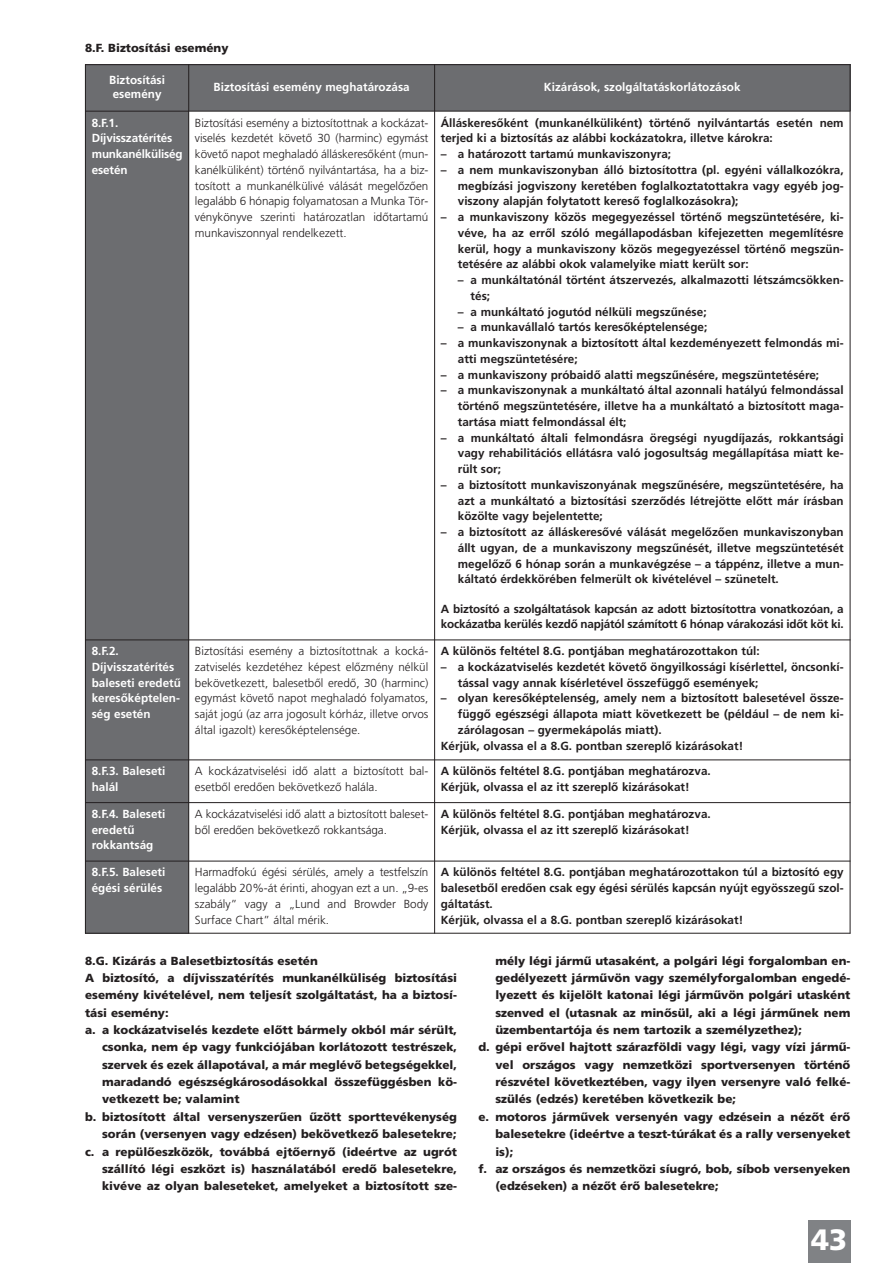
<style>
.page{position:relative;width:893px;height:1263px;background:#fff}
.page>*{position:absolute;margin:0;border:0;box-sizing:border-box;transform-origin:0 0}
.t1{font:700 29.4px "Frutiger M";color:#fff}
.t2{font:11.7px/15.8px "Frutiger M Medium";color:#231f20}
.t3{font:700 11.7px "Frutiger M";color:#231f20}
.t4{font:11.7px/15.8px "Frutiger M Light";color:#231f20;text-align:justify}
.t5{font:11.7px/15.8px "Frutiger M Medium";color:#fff}
</style>
<div class="page">
<div style="left:808px;top:1220px;width:42px;height:43px;background:#808285"></div>
<div style="left:85px;top:64px;width:104px;height:47px;background:#6c6d70"></div>
<div style="left:189px;top:64px;width:246px;height:47px;background:#6c6d70"></div>
<div style="left:435px;top:64px;width:415px;height:47px;background:#6c6d70"></div>
<div style="left:85px;top:111px;width:104px;height:529px;background:#6c6d70"></div>
<div style="left:85px;top:640px;width:104px;height:120px;background:#6c6d70"></div>
<div style="left:85px;top:760px;width:104px;height:43px;background:#6c6d70"></div>
<div style="left:85px;top:803px;width:104px;height:58px;background:#6c6d70"></div>
<div style="left:85px;top:861px;width:104px;height:72px;background:#6c6d70"></div>
<hr style="left:85px;top:64px;width:1px;height:869px;background:#231f20">
<hr style="left:188px;top:64px;width:1px;height:869px;background:#231f20">
<hr style="left:434px;top:64px;width:1px;height:869px;background:#231f20">
<hr style="left:850px;top:64px;width:1px;height:869px;background:#231f20">
<hr style="left:85px;top:64px;width:765px;height:1px;background:#231f20">
<hr style="left:85px;top:111px;width:765px;height:1px;background:#231f20">
<hr style="left:85px;top:640px;width:765px;height:1px;background:#231f20">
<hr style="left:85px;top:760px;width:765px;height:1px;background:#231f20">
<hr style="left:85px;top:802px;width:765px;height:1px;background:#231f20">
<hr style="left:85px;top:861px;width:765px;height:1px;background:#231f20">
<hr style="left:85px;top:933px;width:765px;height:1px;background:#231f20">
<p class="t3" style="left:85px;top:43px;width:145px">8.F. Biztosítási esemény</p>
<p class="t5" style="left:109px;top:74px;width:57px;line-height:14.1px;text-align:center">Biztosítási esemény</p>
<p class="t5" style="left:214px;top:80px;width:198px">Biztosítási esemény meghatározása</p>
<p class="t5" style="left:544px;top:80px;width:198px">Kizárások, szolgáltatáskorlátozások</p>
<p class="t5" style="left:92px;top:115px;width:92px">8.F.1.<br>Díjvisszatérítés munkanélküliség esetén</p>
<p class="t4" style="left:195px;top:115px;width:235px">Biztosítási esemény a biztosítottnak a kockázat&shy;viselés kezdetét követő 30 (harminc) egymást követő napot meghaladó álláskeresőként (mun&shy;kanélküliként) történő nyilvántartása, ha a biz&shy;tosított a munkanélkülivé válását megelőzően legalább 6 hónapig folyamatosan a Munka Tör&shy;vénykönyve szerinti határozatlan időtartamú munkaviszonnyal rendelkezett.</p>
<p class="t2" style="left:441px;top:115px;width:404px">Álláskeresőként (munkanélküliként) történő nyilvántartás esetén nem terjed ki a biztosítás az alábbi kockázatokra, illetve károkra:</p>
<p class="t2" style="left:441px;top:147px;width:232px">– a határozott tartamú munkaviszonyra;</p>
<p class="t2" style="left:458px;top:163px;width:387px;text-align:justify;text-indent:-17px">– a nem munkaviszonyban álló biztosítottra (pl. egyéni vállalkozókra, megbízási jogviszony keretében foglalkoztatottakra vagy egyéb jog&shy;viszony alapján folytatott kereső foglalkozásokra);</p>
<p class="t2" style="left:458px;top:210px;width:387px;text-align:justify;text-indent:-17px">– a munkaviszony közös megegyezéssel történő megszüntetésére, ki&shy;véve, ha az erről szóló megállapodásban kifejezetten megemlítésre kerül, hogy a munkaviszony közös megegyezéssel történő megszün&shy;tetésére az alábbi okok valamelyike miatt került sor:</p>
<p class="t2" style="left:471px;top:273px;width:375px;text-indent:-13px">– a munkáltatónál történt átszervezés, alkalmazotti létszámcsökken&shy;tés;</p>
<p class="t2" style="left:458px;top:304px;width:250px">– a munkáltató jogutód nélküli megszűnése;</p>
<p class="t2" style="left:458px;top:320px;width:251px">– a munkavállaló tartós keresőképtelensége;</p>
<p class="t2" style="left:458px;top:336px;width:387px;text-indent:-17px">– a munkaviszonynak a biztosított által kezdeményezett felmondás mi&shy;atti megszüntetésére;</p>
<p class="t2" style="left:441px;top:367px;width:380px">– a munkaviszony próbaidő alatti megszűnésére, megszüntetésére;</p>
<p class="t2" style="left:458px;top:383px;width:387px;text-align:justify;text-indent:-17px">– a munkaviszonynak a munkáltató által azonnali hatályú felmondással történő megszüntetésére, illetve ha a munkáltató a biztosított maga&shy;tartása miatt felmondással élt;</p>
<p class="t2" style="left:458px;top:430px;width:387px;text-align:justify;text-indent:-17px">– a munkáltató általi felmondásra öregségi nyugdíjazás, rokkantsági vagy rehabilitációs ellátásra való jogosultság megállapítása miatt ke&shy;rült sor;</p>
<p class="t2" style="left:458px;top:478px;width:387px;text-align:justify;text-indent:-17px">– a biztosított munkaviszonyának megszűnésére, megszüntetésére, ha azt a munkáltató a biztosítási szerződés létrejötte előtt már írásban közölte vagy bejelentette;</p>
<p class="t2" style="left:458px;top:525px;width:387px;text-align:justify;text-indent:-17px">– a biztosított az álláskeresővé válását megelőzően munkaviszonyban állt ugyan, de a munkaviszony megszűnését, illetve megszüntetését megelőző 6 hónap során a munkavégzése – a táppénz, illetve a mun&shy;káltató érdekkörében felmerült ok kivételével – szünetelt.</p>
<p class="t2" style="left:441px;top:601px;width:404px">A biztosító a szolgáltatások kapcsán az adott biztosítottra vonatkozóan, a kockázatba kerülés kezdő napjától számított 6 hónap várakozási időt köt ki.</p>
<p class="t5" style="left:92px;top:644px;width:91px">8.F.2.<br>Díjvisszatérítés baleseti eredetű keresőképtelen&shy;ség esetén</p>
<p class="t4" style="left:195px;top:644px;width:235px">Biztosítási esemény a biztosítottnak a kocká&shy;zatviselés kezdetéhez képest előzmény nélkül bekövetkezett, balesetből eredő, 30 (harminc) egymást követő napot meghaladó folyamatos, saját jogú (az arra jogosult kórház, illetve orvos által igazolt) keresőképtelensége.</p>
<p class="t2" style="left:441px;top:644px;width:320px">A különös feltétel 8.G. pontjában meghatározottakon túl:</p>
<p class="t2" style="left:458px;top:660px;width:387px;text-indent:-17px">– a kockázatviselés kezdetét követő öngyilkossági kísérlettel, öncsonkí&shy;tással vagy annak kísérletével összefüggő események;</p>
<p class="t2" style="left:441px;top:691px;width:404px">– olyan keresőképtelenség, amely nem a biztosított balesetével össze-</p>
<p class="t2" style="left:458px;top:707px;width:387px">függő egészségi állapota miatt következett be (például – de nem ki-</p>
<p class="t2" style="left:458px;top:723px;width:205px">zárólagosan – gyermekápolás miatt).</p>
<p class="t2" style="left:441px;top:739px;width:304px">Kérjük, olvassa el a 8.G. pontban szereplő kizárásokat!</p>
<p class="t5" style="left:92px;top:764px;width:75px">8.F.3. Baleseti halál</p>
<p class="t4" style="left:195px;top:764px;width:235px">A kockázatviselési idő alatt a biztosított bal&shy;esetből eredően bekövetkező halála.</p>
<p class="t2" style="left:441px;top:764px;width:271px">A különös feltétel 8.G. pontjában meghatározva.<br>Kérjük, olvassa el az itt szereplő kizárásokat!</p>
<p class="t5" style="left:92px;top:807px;width:75px">8.F.4. Baleseti eredetű rokkantság</p>
<p class="t4" style="left:195px;top:807px;width:235px">A kockázatviselési idő alatt a biztosított baleset&shy;ből eredően bekövetkező rokkantsága.</p>
<p class="t2" style="left:441px;top:807px;width:271px">A különös feltétel 8.G. pontjában meghatározva.<br>Kérjük, olvassa el az itt szereplő kizárásokat!</p>
<p class="t5" style="left:92px;top:865px;width:75px">8.F.5. Baleseti égési sérülés</p>
<p class="t4" style="left:195px;top:865px;width:235px">Harmadfokú égési sérülés, amely a testfelszín legalább 20%-át érinti, ahogyan ezt a un. „9-es szabály” vagy a „Lund and Browder Body Surface Chart” által mérik.</p>
<p class="t2" style="left:441px;top:865px;width:404px">A különös feltétel 8.G. pontjában meghatározottakon túl a biztosító egy balesetből eredően csak egy égési sérülés kapcsán nyújt egyösszegű szol&shy;gáltatást.<br>Kérjük, olvassa el a 8.G. pontban szereplő kizárásokat!</p>
<p class="t3" style="left:85px;top:956px;width:234px">8.G. Kizárás a Balesetbiztosítás esetén</p>
<p class="t3" style="left:85px;top:973px;width:374px">A biztosító, a díjvisszatérítés munkanélküliség biztosítási</p>
<p class="t3" style="left:85px;top:990px;width:374px">esemény kivételével, nem teljesít szolgáltatást, ha a biztosí-</p>
<p class="t3" style="left:85px;top:1008px;width:85px">tási esemény:</p>
<p class="t3" style="left:85px;top:1025px;width:374px">a. a kockázatviselés kezdete előtt bármely okból már sérült,</p>
<p class="t3" style="left:102px;top:1043px;width:357px">csonka, nem ép vagy funkciójában korlátozott testrészek,</p>
<p class="t3" style="left:102px;top:1060px;width:357px">szervek és ezek állapotával, a már meglévő betegségekkel,</p>
<p class="t3" style="left:102px;top:1077px;width:357px">maradandó egészségkárosodásokkal összefüggésben kö-</p>
<p class="t3" style="left:102px;top:1095px;width:139px">vetkezett be; valamint</p>
<p class="t3" style="left:85px;top:1112px;width:374px">b. biztosított által versenyszerűen űzött sporttevékenység</p>
<p class="t3" style="left:102px;top:1129px;width:356px">során (versenyen vagy edzésen) bekövetkező balesetekre;</p>
<p class="t3" style="left:85px;top:1147px;width:374px">c. a repülőeszközök, továbbá ejtőernyő (ideértve az ugrót</p>
<p class="t3" style="left:102px;top:1164px;width:357px">szállító légi eszközt is) használatából eredő balesetekre,</p>
<p class="t3" style="left:102px;top:1181px;width:357px">kivéve az olyan baleseteket, amelyeket a biztosított sze-</p>
<p class="t3" style="left:495px;top:956px;width:357px">mély légi jármű utasaként, a polgári légi forgalomban en-</p>
<p class="t3" style="left:495px;top:973px;width:357px">gedélyezett járművön vagy személyforgalomban engedé-</p>
<p class="t3" style="left:495px;top:990px;width:357px">lyezett és kijelölt katonai légi járművön polgári utasként</p>
<p class="t3" style="left:495px;top:1008px;width:357px">szenved el (utasnak az minősül, aki a légi járműnek nem</p>
<p class="t3" style="left:495px;top:1025px;width:308px">üzembentartója és nem tartozik a személyzethez);</p>
<p class="t3" style="left:478px;top:1043px;width:374px">d. gépi erővel hajtott szárazföldi vagy légi, vagy vízi jármű-</p>
<p class="t3" style="left:495px;top:1060px;width:357px">vel országos vagy nemzetközi sportversenyen történő</p>
<p class="t3" style="left:495px;top:1077px;width:357px">részvétel következtében, vagy ilyen versenyre való felké-</p>
<p class="t3" style="left:495px;top:1095px;width:242px">szülés (edzés) keretében következik be;</p>
<p class="t3" style="left:478px;top:1112px;width:374px">e. motoros járművek versenyén vagy edzésein a nézőt érő</p>
<p class="t3" style="left:495px;top:1129px;width:357px">balesetekre (ideértve a teszt-túrákat és a rally versenyeket</p>
<p class="t3" style="left:495px;top:1147px;width:19px">is);</p>
<p class="t3" style="left:478px;top:1164px;width:374px">f. az országos és nemzetközi síugró, bob, síbob versenyeken</p>
<p class="t3" style="left:495px;top:1181px;width:225px">(edzéseken) a nézőt érő balesetekre;</p>
<h1 class="t1" style="left:811px;top:1227px;width:38px">43</h1>
</div>
